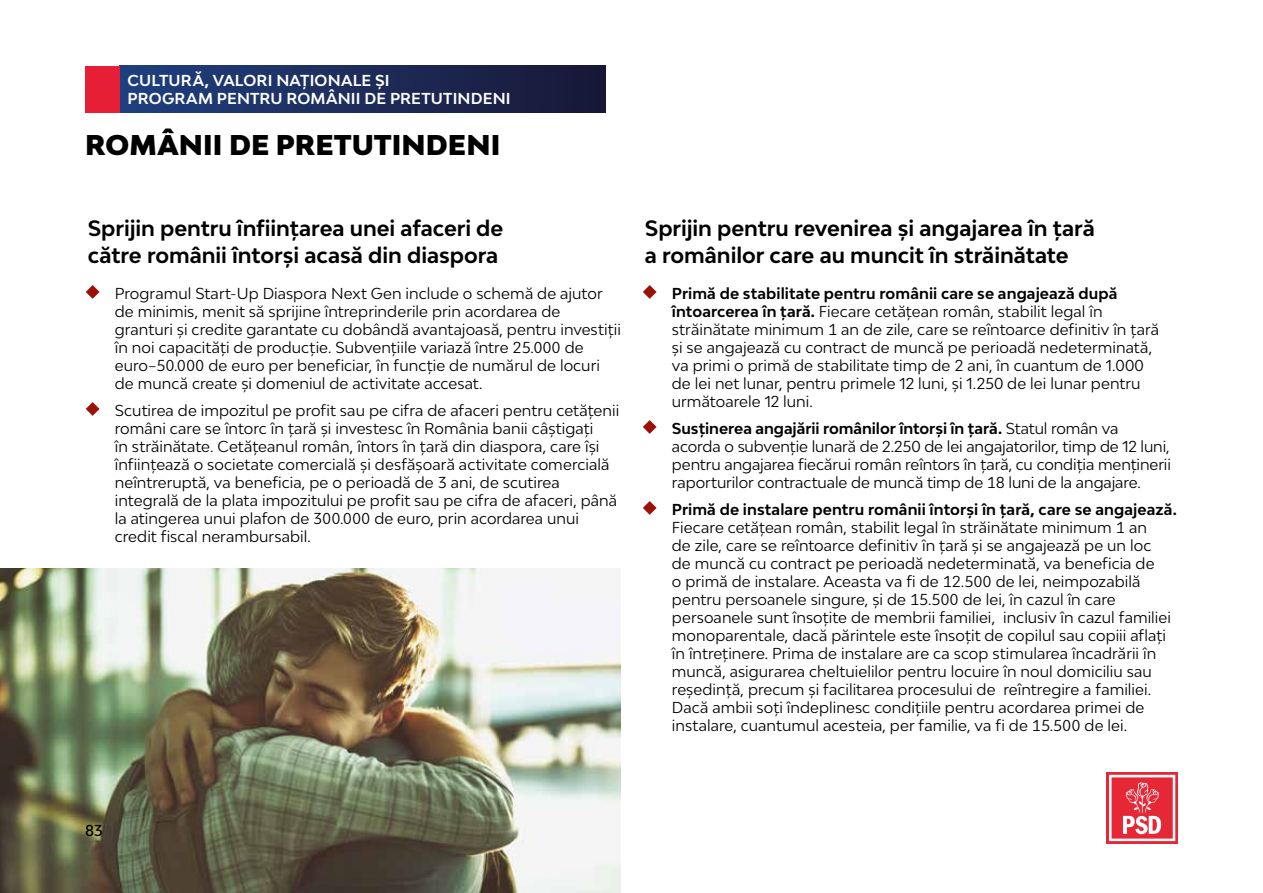
<style>
.page{position:relative;width:1263px;height:893px;background:#fff}
.page>*{position:absolute;margin:0;border:0;box-sizing:border-box;transform-origin:0 0}
.t1{font:900 27px "Bw Modelica";letter-spacing:.005em;color:#000}
.t2{font:700 21px/27px "Bw Modelica";letter-spacing:-.005em;color:#000}
.t3{font:15px/18px "Bw Modelica";letter-spacing:.005em;color:#000}
.t4{font:700 15px/18px "Bw Modelica";letter-spacing:.01em;color:#fff}
.t5{font:500 15px "Bw Modelica";color:#000}
.s1{color:#fff}
.s2{font-weight:700}
</style>
<div class="page">
<img style="left:0;top:569px;width:621px;height:324px">
<div style="left:119px;top:66px;width:487px;height:47px;background:linear-gradient(to right,#204080,#181835)"></div>
<div style="left:85px;top:66px;width:34px;height:47px;background:#e61f36"></div>
<svg style="left:1106px;top:772px;width:72px;height:72px"></svg>
<svg style="left:1109px;top:775px;width:66px;height:66px"></svg>
<p class="t4" style="left:128px;top:71px;width:384px">CULTURĂ, VALORI NAȚIONALE ȘI<br>PROGRAM PENTRU ROMÂNII DE PRETUTINDENI</p>
<h1 class="t1" style="left:85px;top:127px;width:417px">ROMÂNII DE PRETUTINDENI</h1>
<h2 class="t2" style="left:88px;top:214px;width:417px">Sprijin pentru înființarea unei afaceri de către românii întorși acasă din diaspora</h2>
<p class="t3" style="left:115px;top:284px;width:508px;text-indent:-30px"><span class="s1">◆</span> Programul Start-Up Diaspora Next Gen include o schemă de ajutor de minimis, menit să sprijine întreprinderile prin acordarea de granturi și credite garantate cu dobândă avantajoasă, pentru investiții în noi capacități de producție. Subvențiile variază între 25.000 de euro–50.000 de euro per beneficiar, în funcție de numărul de locuri de muncă create și domeniul de activitate accesat.</p>
<p class="t3" style="left:115px;top:401px;width:506px;text-indent:-30px"><span class="s1">◆</span> Scutirea de impozitul pe profit sau pe cifra de afaceri pentru cetățenii români care se întorc în țară și investesc în România banii câștigați<br>în străinătate. Cetățeanul român, întors în țară din diaspora, care își înființează o societate comercială și desfășoară activitate comercială neîntreruptă, va beneficia, pe o perioadă de 3 ani, de scutirea integrală de la plata impozitului pe profit sau pe cifra de afaceri, până la atingerea unui plafon de 300.000 de euro, prin acordarea unui credit fiscal nerambursabil.</p>
<h2 class="t2" style="left:645px;top:214px;width:451px">Sprijin pentru revenirea și angajarea în țară a românilor care au muncit în străinătate</h2>
<p class="t3" style="left:672px;top:284px;width:489px;text-indent:-30px"><span class="s1">◆</span> <span class="s2">Primă de stabilitate pentru românii care se angajează după întoarcerea în țară.</span> Fiecare cetățean român, stabilit legal în străinătate minimum 1 an de zile, care se reîntoarce definitiv în țară și se angajează cu contract de muncă pe perioadă nedeterminată, va primi o primă de stabilitate timp de 2 ani, în cuantum de 1.000 de lei net lunar, pentru primele 12 luni, și 1.250 de lei lunar pentru următoarele 12 luni.</p>
<p class="t3" style="left:672px;top:419px;width:500px;text-indent:-30px"><span class="s1">◆</span> <span class="s2">Susținerea angajării românilor întorși în țară.</span> Statul român va acorda o subvenție lunară de 2.250 de lei angajatorilor, timp de 12 luni, pentru angajarea fiecărui român reîntors în țară, cu condiția menținerii raporturilor contractuale de muncă timp de 18 luni de la angajare.</p>
<p class="t3" style="left:672px;top:500px;width:506px;text-indent:-30px"><span class="s1">◆</span> <span class="s2">Primă de instalare pentru românii întorși în țară, care se angajează.<br></span>Fiecare cetățean român, stabilit legal în străinătate minimum 1 an<br>de zile, care se reîntoarce definitiv în țară și se angajează pe un loc<br>de muncă cu contract pe perioadă nedeterminată, va beneficia de<br>o primă de instalare. Aceasta va fi de 12.500 de lei, neimpozabilă pentru persoanele singure, și de 15.500 de lei, în cazul în care persoanele sunt însoțite de membrii familiei, inclusiv în cazul familiei monoparentale, dacă părintele este însoţit de copilul sau copiii aflaţi în întreţinere. Prima de instalare are ca scop stimularea încadrării în muncă, asigurarea cheltuielilor pentru locuire în noul domiciliu sau reşedinţă, precum și facilitarea procesului de reîntregire a familiei.<br>Dacă ambii soţi îndeplinesc condiţiile pentru acordarea primei de instalare, cuantumul acesteia, per familie, va fi de 15.500 de lei.</p>
<p class="t5" style="left:85px;top:821px;width:19px">83</p>
</div>
